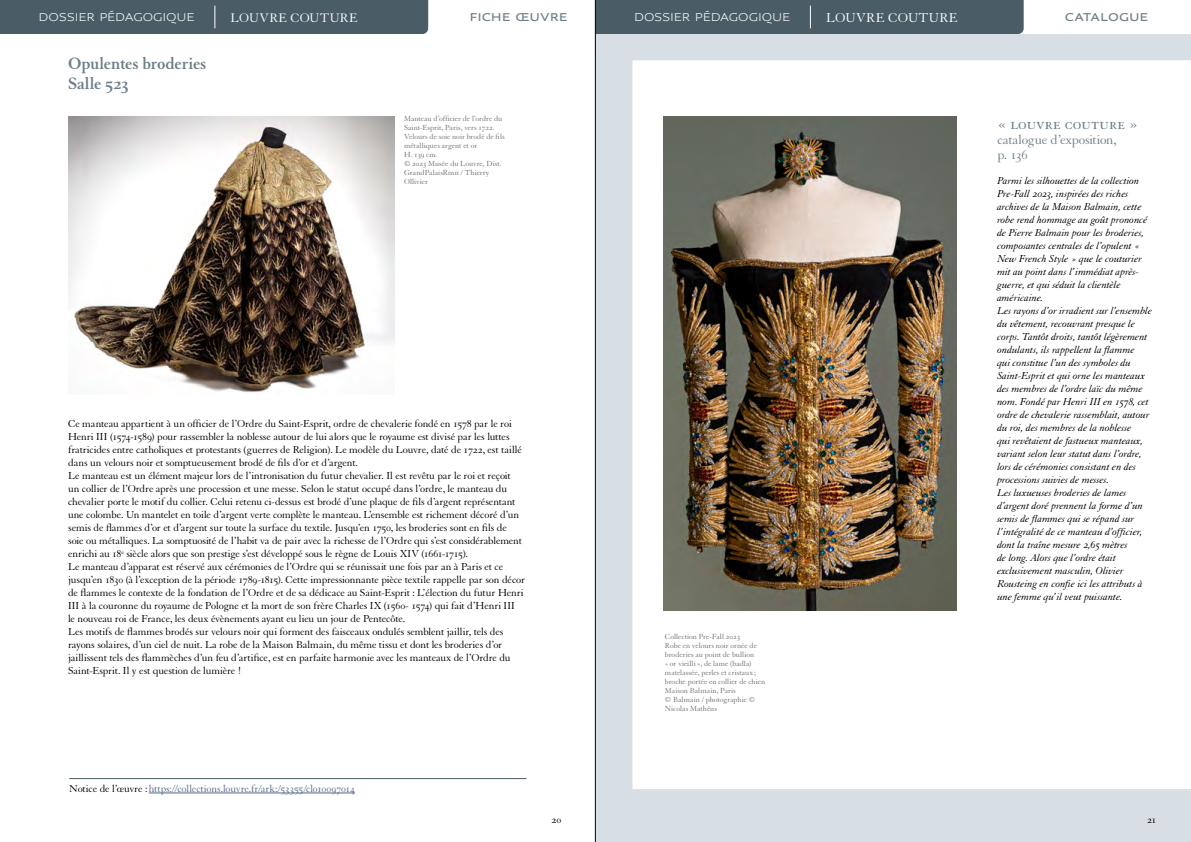
<style>
.page{position:relative;width:1191px;height:842px;background:#fff}
.page>*{position:absolute;margin:0;border:0;box-sizing:border-box;transform-origin:0 0}
.Avant-titre_niveau_1{font:700 18px/20px "Granjon LT Std";letter-spacing:-.005em;color:#6d7f88}
.texte_courant{font:18px "Granjon LT Std";color:#6d7f88}
.texte_courant-2{font:14px/15px "Granjon LT Std";letter-spacing:-.025em;color:#6d7f88}
.t1{font:14px "Granjon LT Std";letter-spacing:.015em;color:#fff}
.t2{font:13.5px "Granjon LT Std";letter-spacing:.015em;color:#fff}
.t3{font:11.2px "Louvre Sans Reg";letter-spacing:-.015em;color:#fff}
.t4{font:11.2px "Louvre Sans Med";color:#6d7f88}
.texte_courant-3{font:11px/13px "Granjon LT Std";letter-spacing:-.02em;color:#000}
.texte_courant-4{font:italic 11px/13px "Granjon LT Std";letter-spacing:-.005em;color:#000}
.texte_courant-5{font:11px "Granjon LT Std";letter-spacing:-.02em;color:#556988}
.exemple{font:11px "Granjon LT Std";color:#000}
.exemple-2{font:8px/9px "Granjon LT Std";color:#706f6f}
.s1{color:#000}
</style>
<div class="page">
<div style="left:0;top:0;width:428px;height:34px;background:#4a5d66"></div>
<img style="left:68px;top:117px;width:326px;height:276px">
<hr style="left:149px;top:793px;width:206px;height:1px;background:#556988">
<hr style="left:69px;top:778px;width:457px;height:1px;background:#4a5d66">
<div style="left:596px;top:0;width:427px;height:34px;background:#4a5d66"></div>
<svg style="left:596px;top:34px;width:595px;height:808px"></svg>
<hr style="left:595px;top:0;width:1px;height:842px;background:#000">
<p class="t3" style="left:39px;top:9px;width:158px">DOSSIER PÉDAGOGIQUE</p>
<p class="t2" style="left:230px;top:10px;width:128px">LOUVRE COUTURE</p>
<p class="Avant-titre_niveau_1" style="left:68px;top:53px;width:140px">Opulentes broderies<br>Salle 523</p>
<p class="t4" style="left:469px;top:9px;width:100px">FICHE ŒUVRE</p>
<p class="exemple-2" style="left:404px;top:114px;width:100px">Manteau d’officier de l’ordre du<br>Saint-Esprit, Paris, vers 1722.</p>
<p class="exemple-2" style="left:404px;top:132px;width:102px">Velours de soie noir brodé de fils métalliques argent et or</p>
<p class="exemple-2" style="left:404px;top:150px;width:35px">H. 139 cm.</p>
<p class="exemple-2" style="left:404px;top:159px;width:99px">© 2023 Musée du Louvre, Dist.<br>GrandPalaisRmn / Thierry<br>Ollivier</p>
<p class="texte_courant-3" style="left:68px;top:418px;width:455px">Ce manteau appartient à un officier de l’Ordre du Saint-Esprit, ordre de chevalerie fondé en 1578 par le roi Henri III (1574-1589) pour rassembler la noblesse autour de lui alors que le royaume est divisé par les luttes fratricides entre catholiques et protestants (guerres de Religion). Le modèle du Louvre, daté de 1722, est taillé dans un velours noir et somptueusement brodé de fils d’or et d’argent.</p>
<p class="texte_courant-3" style="left:68px;top:470px;width:455px">Le manteau est un élément majeur lors de l’intronisation du futur chevalier. Il est revêtu par le roi et reçoit un collier de l’Ordre après une procession et une messe. Selon le statut occupé dans l’ordre, le manteau du chevalier porte le motif du collier. Celui retenu ci-dessus est brodé d’une plaque de fils d’argent représentant une colombe. Un mantelet en toile d’argent verte complète le manteau. L’ensemble est richement décoré d’un semis de flammes d’or et d’argent sur toute la surface du textile. Jusqu’en 1750, les broderies sont en fils de soie ou métalliques. La somptuosité de l’habit va de pair avec la richesse de l’Ordre qui s’est considérablement enrichi au 18<sup>e</sup> siècle alors que son prestige s’est développé sous le règne de Louis XIV (1661-1715).</p>
<p class="texte_courant-3" style="left:68px;top:561px;width:458px">Le manteau d’apparat est réservé aux cérémonies de l’Ordre qui se réunissait une fois par an à Paris et ce jusqu’en 1830 (à l’exception de la période 1789-1815). Cette impressionnante pièce textile rappelle par son décor de flammes le contexte de la fondation de l’Ordre et de sa dédicace au Saint-Esprit : L’élection du futur Henri III à la couronne du royaume de Pologne et la mort de son frère Charles IX (1560- 1574) qui fait d’Henri III<br>le nouveau roi de France, les deux évènements ayant eu lieu un jour de Pentecôte.</p>
<p class="texte_courant-3" style="left:68px;top:626px;width:444px">Les motifs de flammes brodés sur velours noir qui forment des faisceaux ondulés semblent jaillir, tels des rayons solaires, d’un ciel de nuit. La robe de la Maison Balmain, du même tissu et dont les broderies d’or jaillissent tels des flammèches d’un feu d’artifice, est en parfaite harmonie avec les manteaux de l’Ordre du Saint-Esprit. Il y est question de lumière !</p>
<p class="texte_courant-5" style="left:69px;top:782px;width:287px"><span class="s1">Notice de l’œuvre :</span>https://collections.louvre.fr/ark:/53355/cl010097014</p>
<p class="exemple" style="left:551px;top:813px;width:11px">20</p>
<p class="t3" style="left:634px;top:9px;width:158px">DOSSIER PÉDAGOGIQUE</p>
<p class="t1" style="left:826px;top:10px;width:133px">LOUVRE COUTURE</p>
<p class="t4" style="left:1064px;top:9px;width:85px">CATALOGUE</p>
<p class="exemple-2" style="left:665px;top:632px;width:77px">Collection Pre-Fall 2023</p>
<p class="exemple-2" style="left:665px;top:641px;width:102px">Robe en velours noir ornée de broderies au point de bullion «or vieilli », de lame (badla) matelassée, perles et cristaux ; broche portée en collier de chien</p>
<p class="exemple-2" style="left:665px;top:686px;width:72px">Maison Balmain, Paris</p>
<p class="exemple-2" style="left:665px;top:695px;width:92px">© Balmain / photographie ©<br>Nicolas Mathéus</p>
<p class="texte_courant" style="left:997px;top:114px;width:142px">« louvre couture »</p>
<p class="texte_courant-2" style="left:997px;top:132px;width:121px">catalogue d’exposition, p. 136</p>
<p class="texte_courant-4" style="left:997px;top:174px;width:152px">Parmi les silhouettes de la collection Pre-Fall 2023, inspirées des riches archives de la Maison Balmain, cette robe rend hommage au goût prononcé de Pierre Balmain pour les broderies, composantes centrales de l’opulent « New French Style » que le couturier mit au point dans l’immédiat après&shy;guerre, et qui séduit la clientèle américaine.</p>
<p class="texte_courant-4" style="left:997px;top:304px;width:156px">Les rayons d’or irradient sur l’ensemble du vêtement, recouvrant presque le corps. Tantôt droits, tantôt légèrement ondulants, ils rappellent la flamme<br>qui constitue l’un des symboles du Saint-Esprit et qui orne les manteaux des membres de l’ordre laïc du même nom. Fondé par Henri III en 1578, cet ordre de chevalerie rassemblait, autour du roi, des membres de la noblesse<br>qui revêtaient de fastueux manteaux, variant selon leur statut dans l’ordre, lors de cérémonies consistant en des processions suivies de messes.</p>
<p class="texte_courant-4" style="left:997px;top:486px;width:147px">Les luxueuses broderies de lames d’argent doré prennent la forme d’un semis de flammes qui se répand sur l’intégralité de ce manteau d’officier, dont la traîne mesure 2,65 mètres<br>de long. Alors que l’ordre était exclusivement masculin, Olivier Rousteing en confie ici les attributs à une femme qu’il veut puissante.</p>
<p class="exemple" style="left:1147px;top:813px;width:11px">21</p>
</div>
